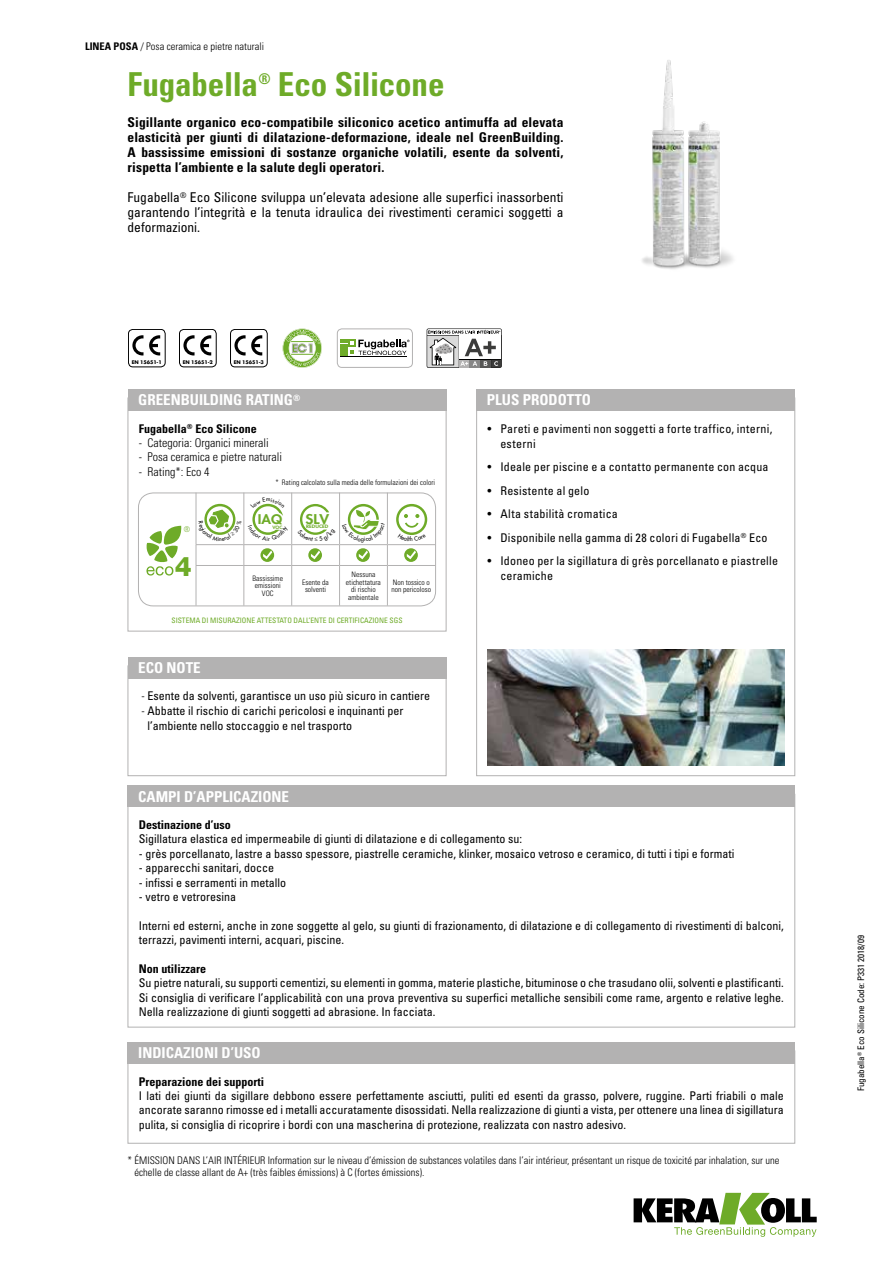
<style>
.page{position:relative;width:893px;height:1263px;background:#fff}
.page>*{position:absolute;margin:0;border:0;box-sizing:border-box;transform-origin:0 0}
.t1{font:700 condensed 33px "Univers LT Std";letter-spacing:-.005em;color:#6eab28}
.t2{font:800 27px "Helvetica Neue LT Std";color:#6eab28}
.t3{font:700 condensed 15px "Univers LT Std";color:#fff}
.t4{font:700 condensed 14.85px "Univers LT Std";color:#6eab28}
.t5{font:700 condensed 13.5px/15px "Univers LT Std";letter-spacing:.015em;color:#000;text-align:justify}
.t6{font:condensed 13.5px/15px "Univers LT Std";color:#000;text-align:justify}
.t7{font:800 13.2px "Futura Std";color:#6eab28;scale:1.15 1}
.t8{font:800 12.75px "Futura Std";color:#6eab28;scale:1.11 1}
.t9{font:condensed 12px/14.4px "Univers LT Std";color:#000}
.t10{font:condensed 12px/15px "Univers LT Std";letter-spacing:.025em;color:#000}
.t11{font:700 condensed 12px "Univers LT Std";color:#000}
.t12{font:300 condensed 12px "Univers LT Std";color:#000}
.t13{font:condensed 12px "Univers LT Std";letter-spacing:.02em;color:#000}
.t14{font:300 condensed 10.5px/12px "Univers LT Std";color:#000}
.t15{font:condensed 9px "Univers LT Std";color:#000}
.t16{font:300 condensed 7.8px "Univers LT Std";color:#6eab28}
.t17{font:300 condensed 7.5px/7.5px "Univers LT Std";color:#000;text-align:center}
.t18{font:condensed 7.5px "Univers LT Std";color:#6eab28}
.t19{font:700 4.95px "Futura Std";letter-spacing:-.015em;color:#000}
.t20{font:800 4.5px "Futura Std";color:#6eab28;scale:1.2 1}
.t21{font:800 4.35px "Futura Std";color:#6eab28;scale:1.11 1}
.s1{font-weight:700}
.s2{font-size:13.05px}
.s3{font-weight:300}
</style>
<div class="page">
<svg style="left:634px;top:1193px;width:183px;height:44px"></svg>
<div style="left:476px;top:389px;width:319px;height:21px;background:#b3b2b2"></div>
<div style="left:128px;top:785px;width:667px;height:22px;background:#b3b2b2"></div>
<img style="left:487px;top:649px;width:298px;height:116px">
<div style="left:128px;top:665px;width:318px;height:111px;border:1px solid #b3b2b2"></div>
<div style="left:128px;top:657px;width:318px;height:21px;background:#b3b2b2"></div>
<div style="left:128px;top:398px;width:318px;height:233px;border:1px solid #b3b2b2"></div>
<div style="left:128px;top:389px;width:318px;height:21px;background:#b3b2b2"></div>
<div style="left:138px;top:493px;width:298px;height:113px;border:1px solid #b3b2b2;border-radius:15px"></div>
<hr style="left:244px;top:493px;width:1px;height:51px;background:#b3b2b2">
<hr style="left:291px;top:493px;width:1px;height:51px;background:#b3b2b2">
<hr style="left:339px;top:493px;width:1px;height:51px;background:#b3b2b2">
<hr style="left:387px;top:544px;width:48px;height:1px;background:#b3b2b2">
<hr style="left:196px;top:565px;width:48px;height:1px;background:#b3b2b2">
<hr style="left:196px;top:566px;width:1px;height:40px;background:#b3b2b2">
<hr style="left:244px;top:565px;width:48px;height:1px;background:#b3b2b2">
<hr style="left:243px;top:566px;width:1px;height:40px;background:#b3b2b2">
<hr style="left:292px;top:565px;width:48px;height:1px;background:#b3b2b2">
<hr style="left:291px;top:566px;width:1px;height:40px;background:#b3b2b2">
<hr style="left:340px;top:565px;width:47px;height:1px;background:#b3b2b2">
<hr style="left:339px;top:566px;width:1px;height:40px;background:#b3b2b2">
<hr style="left:387px;top:565px;width:48px;height:1px;background:#b3b2b2">
<hr style="left:387px;top:566px;width:1px;height:40px;background:#b3b2b2">
<hr style="left:387px;top:493px;width:1px;height:51px;background:#b3b2b2">
<hr style="left:196px;top:493px;width:1px;height:51px;background:#b3b2b2">
<svg style="left:146px;top:526px;width:36px;height:49px"></svg>
<div style="left:396px;top:504px;width:31px;height:31px;border:2px solid #6eab28;border-radius:50%"></div>
<svg style="left:404px;top:548px;width:14px;height:14px"></svg>
<svg style="left:407px;top:550px;width:9px;height:9px"></svg>
<img style="left:642px;top:60px;width:91px;height:209px">
<div style="left:128px;top:329px;width:37px;height:38px;border:1px solid #000;border-radius:4px"></div>
<svg style="left:132px;top:335px;width:11px;height:20px"></svg>
<svg style="left:149px;top:335px;width:11px;height:20px"></svg>
<div style="left:128px;top:1050px;width:667px;height:93px;border:1px solid #b3b2b2"></div>
<div style="left:128px;top:1042px;width:667px;height:21px;background:#b3b2b2"></div>
<div style="left:337px;top:328px;width:76px;height:40px;border:1px solid #b3b2b2;border-radius:5px"></div>
<hr style="left:340px;top:356px;width:66px;height:1px;background:#000">
<svg style="left:340px;top:340px;width:70px;height:15px"></svg>
<svg style="left:427px;top:328px;width:75px;height:40px"></svg>
<svg style="left:427px;top:329px;width:74px;height:38px"></svg>
<div style="left:230px;top:329px;width:37px;height:38px;border:1px solid #000;border-radius:4px"></div>
<svg style="left:234px;top:335px;width:28px;height:20px"></svg>
<svg style="left:283px;top:328px;width:39px;height:40px"></svg>
<div style="left:179px;top:329px;width:37px;height:38px;border:1px solid #000;border-radius:4px"></div>
<svg style="left:183px;top:335px;width:28px;height:20px"></svg>
<svg style="left:196px;top:497px;width:192px;height:68px"></svg>
<svg style="left:398px;top:514px;width:28px;height:21px"></svg>
<p class="t14" style="left:85px;top:40px;width:181px"><span class="s1">LINEA POSA</span> / Posa ceramica e pietre naturali</p>
<h1 class="t1" style="left:128px;top:64px;width:132px">Fugabella</h1>
<p class="t4" style="left:258px;top:70px;width:14px">®</p>
<h1 class="t1" style="left:278px;top:64px;width:168px">Eco Silicone</h1>
<p class="t5" style="left:128px;top:114px;width:437px">Sigillante organico eco-compatibile siliconico acetico antimuffa ad elevata elasticità per giunti di dilatazione-deformazione, ideale nel GreenBuilding.<br>A bassissime emissioni di sostanze organiche volatili, esente da solventi, rispetta l’ambiente e la salute degli operatori.</p>
<p class="t6" style="left:128px;top:189px;width:437px">Fugabella<sup>®</sup> Eco Silicone sviluppa un’elevata adesione alle superfici inassorbenti garantendo l’integrità e la tenuta idraulica dei rivestimenti ceramici soggetti a deformazioni.</p>
<p class="t19" style="left:132px;top:359px;width:32px">EN 15651-1</p>
<p class="t19" style="left:183px;top:359px;width:32px">EN 15651-2</p>
<p class="t19" style="left:234px;top:359px;width:32px">EN 15651-3</p>
<p class="t3" style="left:138px;top:391px;width:164px">GREENBUILDING RATING<sup>®</sup></p>
<p class="t11" style="left:139px;top:421px;width:119px">Fugabella<sup>®</sup> Eco Silicone</p>
<p class="t12" style="left:139px;top:435px;width:131px">- Categoria: Organici minerali</p>
<p class="t12" style="left:139px;top:450px;width:145px">- Posa ceramica e pietre naturali</p>
<p class="t12" style="left:139px;top:464px;width:72px">- Rating*: Eco 4</p>
<p class="t17" style="left:275px;top:478px;width:161px">* Rating calcolato sulla media delle formulazioni dei colori</p>
<p class="t16" style="left:184px;top:525px;width:8px">®</p>
<h2 class="t2" style="left:175px;top:550px;width:19px">4</h2>
<p class="t8" style="left:258px;top:511px;width:23px"><span class="s2">I</span>AQ</p>
<p class="t21" style="left:272px;top:524px;width:10px">VOC</p>
<p class="t7" style="left:305px;top:510px;width:22px">SLV</p>
<p class="t20" style="left:306px;top:524px;width:20px">REDUCED</p>
<p class="t17" style="left:253px;top:574px;width:32px">Bassissime emissioni<br>VOC</p>
<p class="t17" style="left:302px;top:578px;width:28px">Esente da solventi</p>
<p class="t17" style="left:346px;top:571px;width:36px">Nessuna etichettatura di rischio ambientale</p>
<p class="t17" style="left:392px;top:578px;width:41px;text-align:left">Non tossico o non pericoloso</p>
<p class="t18" style="left:172px;top:615px;width:233px">SISTEMA DI MISURAZIONE ATTESTATO DALL’ENTE DI CERTIFICAZIONE SGS</p>
<p class="t3" style="left:138px;top:658px;width:64px">ECO NOTE</p>
<p class="t9" style="left:141px;top:689px;width:290px"><span class="s3">-</span> Esente da solventi, garantisce un uso più sicuro in cantiere</p>
<p class="t9" style="left:147px;top:703px;width:257px;line-height:15px;text-indent:-6px"><span class="s3">-</span> Abbatte il rischio di carichi pericolosi e inquinanti per l’ambiente nello stoccaggio e nel trasporto</p>
<p class="t3" style="left:138px;top:787px;width:152px">CAMPI D’APPLICAZIONE</p>
<p class="t3" style="left:487px;top:391px;width:106px">PLUS PRODOTTO</p>
<p class="t10" style="left:500px;top:421px;width:273px;text-indent:-13px">• Pareti e pavimenti non soggetti a forte traffico, interni, esterni</p>
<p class="t9" style="left:488px;top:459px;width:282px">• Ideale per piscine e a contatto permanente con acqua</p>
<p class="t13" style="left:488px;top:483px;width:103px">• Resistente al gelo</p>
<p class="t10" style="left:488px;top:506px;width:132px">• Alta stabilità cromatica</p>
<p class="t9" style="left:488px;top:530px;width:281px">• Disponibile nella gamma di 28 colori di Fugabella<sup>®</sup> Eco</p>
<p class="t9" style="left:500px;top:553px;width:279px;line-height:15px;text-indent:-13px">• Idoneo per la sigillatura di grès porcellanato e piastrelle ceramiche</p>
<p class="t11" style="left:139px;top:817px;width:93px">Destinazione d’uso</p>
<p class="t9" style="left:139px;top:832px;width:385px">Sigillatura elastica ed impermeabile di giunti di dilatazione e di collegamento su:</p>
<p class="t9" style="left:139px;top:846px;width:597px">- grès porcellanato, lastre a basso spessore, piastrelle ceramiche, klinker, mosaico vetroso e ceramico, di tutti i tipi e formati</p>
<p class="t9" style="left:139px;top:860px;width:137px">- apparecchi sanitari, docce</p>
<p class="t9" style="left:139px;top:875px;width:149px">- infissi e serramenti in metallo</p>
<p class="t9" style="left:139px;top:889px;width:99px">- vetro e vetroresina</p>
<p class="t9" style="left:139px;top:918px;width:646px">Interni ed esterni, anche in zone soggette al gelo, su giunti di frazionamento, di dilatazione e di collegamento di rivestimenti di balconi, terrazzi, pavimenti interni, acquari, piscine.</p>
<p class="t11" style="left:139px;top:961px;width:69px">Non utilizzare</p>
<p class="t9" style="left:139px;top:976px;width:646px;text-align:justify">Su pietre naturali, su supporti cementizi, su elementi in gomma, materie plastiche, bituminose o che trasudano olii, solventi e plastificanti.<br>Si consiglia di verificare l’applicabilità con una prova preventiva su superfici metalliche sensibili come rame, argento e relative leghe.<br>Nella realizzazione di giunti soggetti ad abrasione. In facciata.</p>
<p class="t3" style="left:138px;top:1043px;width:124px">INDICAZIONI D’USO</p>
<p class="t11" style="left:139px;top:1074px;width:127px">Preparazione dei supporti</p>
<p class="t9" style="left:139px;top:1088px;width:646px;text-align:justify">I lati dei giunti da sigillare debbono essere perfettamente asciutti, puliti ed esenti da grasso, polvere, ruggine. Parti friabili o male ancorate saranno rimosse ed i metalli accuratamente disossidati. Nella realizzazione di giunti a vista, per ottenere una linea di sigillatura pulita, si consiglia di ricoprire i bordi con una mascherina di protezione, realizzata con nastro adesivo.</p>
<p class="t14" style="left:135px;top:1154px;width:646px;text-indent:-7px">* ÉMISSION DANS L’AIR INTÉRIEUR Information sur le niveau d’émission de substances volatiles dans l’air intérieur, présentant un risque de toxicité par inhalation, sur une échelle de classe allant de A+ (très faibles émissions) à C (fortes émissions).</p>
<p class="t15" style="left:855px;top:1091px;width:157px;rotate:-90deg">Fugabella<sup>®</sup> Eco Silicone Code: P331 2018/09</p>
</div>
